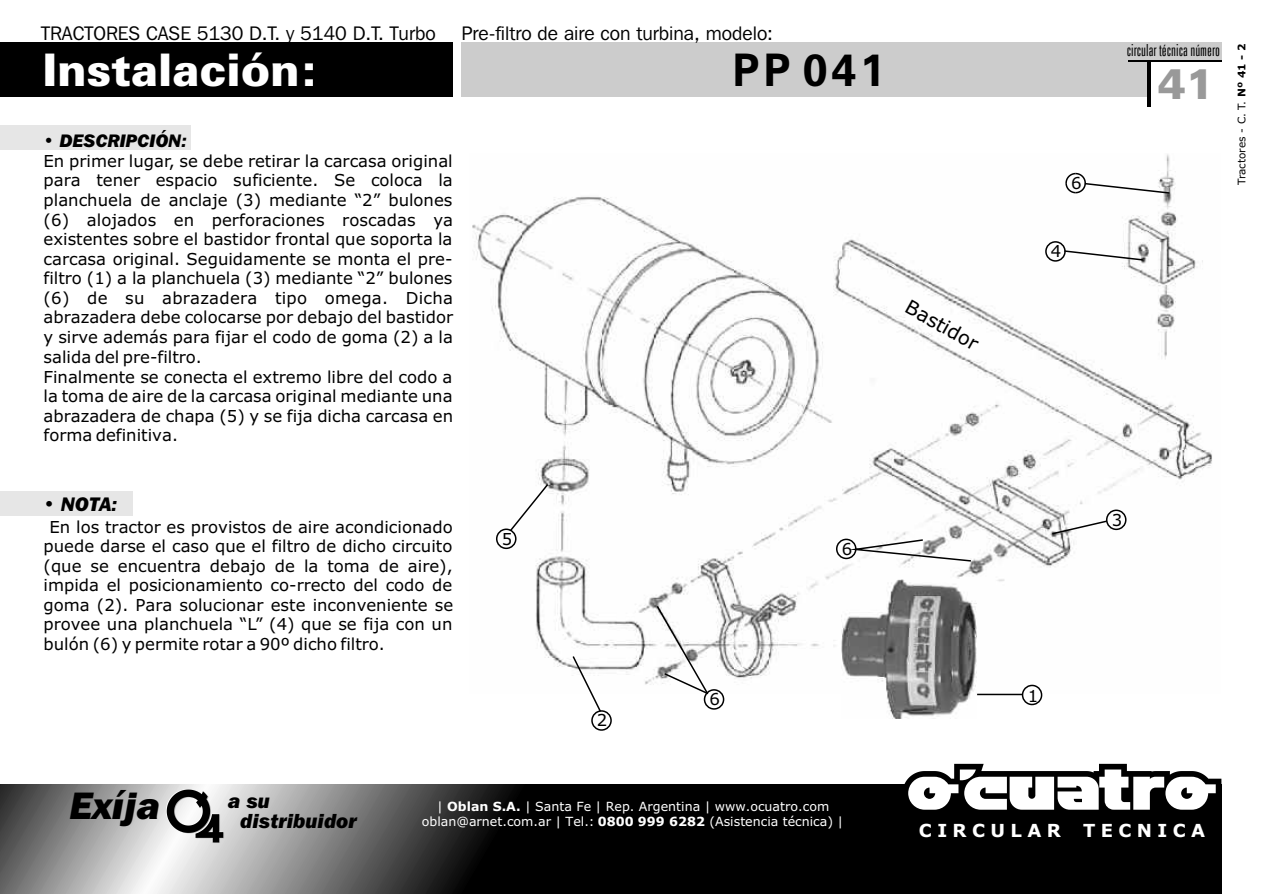
<style>
.page{position:relative;width:1263px;height:894px;background:#fff}
.page>*{position:absolute;margin:0;border:0;box-sizing:border-box;transform-origin:0 0}
.t1{font:45px "Zurich Blk BT";color:#fff}
.t2{font:700 45px "Zurich BT";color:#000}
.t3{font:42.6px "Zurich Blk BT";color:#999}
.t4{font:38.1px "Frnk Goth ITC Hv It BT";color:#000}
.t5{font:20.25px/20.1px "Frnk Goth ITC Hv It BT";color:#000}
.t6{font:19.5px "Frnk Goth ITC Bk BT";color:#000}
.t7{font:19.5px "Verdana";color:#000}
.t8{font:19.5px "Frnk Goth ITC Hv It BT";color:#000}
.t9{font:700 18px "Verdana";letter-spacing:.3em;color:#fff}
.t10{font:18px "Frnk Goth ITC Hv It BT";color:#000}
.t11{font:16.65px "Zurich Lt X Cn BT";color:#000}
.t12{font:16.5px/19.6px "Verdana";color:#000}
.t13{font:12.6px/15.3px "Verdana";color:#fff;text-align:center}
.t14{font:10.5px "Verdana";color:#000}
.s1{font-weight:700}
</style>
<div class="page">
<div style="left:747px;top:784px;width:474px;height:110px;background:#000"></div>
<img style="left:324px;top:784px;width:423px;height:110px">
<img style="left:472px;top:154px;width:740px;height:539px">
<img style="left:841px;top:579px;width:136px;height:140px">
<hr style="left:977px;top:694px;width:46px;height:1px;background:#000">
<svg style="left:1021px;top:685px;width:21px;height:20px"></svg>
<div style="left:836px;top:539px;width:21px;height:20px;border:2px solid #000;border-radius:50%"></div>
<div style="left:1106px;top:510px;width:21px;height:20px;border:2px solid #000;border-radius:50%"></div>
<div style="left:1045px;top:241px;width:21px;height:21px;border:2px solid #000;border-radius:50%"></div>
<div style="left:704px;top:689px;width:20px;height:21px;border:2px solid #000;border-radius:50%"></div>
<div style="left:591px;top:710px;width:21px;height:21px;border:2px solid #000;border-radius:50%"></div>
<div style="left:496px;top:529px;width:21px;height:20px;border:2px solid #000;border-radius:50%"></div>
<svg style="left:655px;top:604px;width:55px;height:92px"></svg>
<svg style="left:571px;top:655px;width:31px;height:58px"></svg>
<svg style="left:508px;top:483px;width:42px;height:50px"></svg>
<svg style="left:843px;top:538px;width:130px;height:25px"></svg>
<svg style="left:1051px;top:519px;width:58px;height:17px"></svg>
<svg style="left:1063px;top:249px;width:81px;height:13px"></svg>
<svg style="left:1065px;top:173px;width:106px;height:22px"></svg>
<div style="left:0;top:126px;width:191px;height:24px;background:#e6e6e6"></div>
<div style="left:0;top:43px;width:452px;height:54px;background:#000"></div>
<div style="left:461px;top:43px;width:690px;height:54px;background:#ccc"></div>
<div style="left:1108px;top:43px;width:113px;height:17px;background:#ccc"></div>
<hr style="left:1147px;top:62px;width:4px;height:45px;background:#000">
<hr style="left:1128px;top:60px;width:93px;height:2px;background:#000">
<svg style="left:0;top:784px;width:324px;height:110px;background:#a6a6a6"></svg>
<div style="left:0;top:491px;width:133px;height:25px;background:#e6e6e6"></div>
<svg style="left:903px;top:764px;width:318px;height:51px"></svg>
<p class="t6" style="left:41px;top:25px;width:396px">TRACTORES CASE 5130 D.T. y 5140 D.T. Turbo</p>
<p class="t6" style="left:461px;top:25px;width:313px">Pre-filtro de aire con turbina, modelo:</p>
<h1 class="t1" style="left:42px;top:52px;width:278px">Instalación:</h1>
<h1 class="t2" style="left:733px;top:52px;width:154px">PP 041</h1>
<p class="t10" style="left:44px;top:133px;width:145px">• DESCRIPCIÓN:</p>
<p class="t12" style="left:44px;top:152px;width:411px">En primer lugar, se debe retirar la carcasa original para tener espacio suficiente. Se coloca la planchuela de anclaje (3) mediante “2” bulones (6) alojados en perforaciones roscadas ya existentes sobre el bastidor frontal que soporta la carcasa original. Seguidamente se monta el pre&shy;filtro (1) a la planchuela (3) mediante “2” bulones (6) de su abrazadera tipo omega. Dicha abrazadera debe colocarse por debajo del bastidor y sirve además para fijar el codo de goma (2) a la salida del pre-filtro.<br>Finalmente se conecta el extremo libre del codo a la toma de aire de la carcasa original mediante una abrazadera de chapa (5) y se fija dicha carcasa en forma definitiva.</p>
<p class="t8" style="left:44px;top:496px;width:75px">• NOTA:</p>
<p class="t12" style="left:44px;top:518px;width:411px;text-align:justify;text-indent:6px">En los tractor es provistos de aire acondicionado puede darse el caso que el filtro de dicho circuito (que se encuentra debajo de la toma de aire), impida el posicionamiento co-rrecto del codo de goma (2). Para solucionar este inconveniente se provee una planchuela “L” (4) que se fija con un bulón (6) y permite rotar a 90º dicho filtro.</p>
<p class="t12" style="left:502px;top:530px;width:12px">5</p>
<p class="t12" style="left:597px;top:712px;width:12px">2</p>
<p class="t12" style="left:709px;top:691px;width:12px">6</p>
<p class="t12" style="left:842px;top:540px;width:12px">6</p>
<h3 class="t4" style="left:70px;top:790px;width:92px">Exíja</h3>
<p class="t5" style="left:241px;top:793px;width:118px;text-indent:-12px">a su distribuidor</p>
<p class="t13" style="left:422px;top:800px;width:423px">| <span class="s1">Oblan S.A.</span> | Santa Fe | Rep. Argentina | www.ocuatro.com oblan@arnet.com.ar | Tel.: <span class="s1">0800 999 6282</span> (Asistencia técnica) |</p>
<p class="t7" style="left:911px;top:298px;width:82px;rotate:29deg">Bastidor</p>
<p class="t12" style="left:1071px;top:175px;width:12px">6</p>
<p class="t12" style="left:1051px;top:243px;width:12px">4</p>
<p class="t11" style="left:1127px;top:44px;width:95px">circular técnica número</p>
<h2 class="t3" style="left:1157px;top:67px;width:57px">41</h2>
<p class="t14" style="left:1237px;top:185px;width:143px;rotate:-90deg">Tractores - C. T. <span class="s1">Nº 41 - 2</span></p>
<p class="t12" style="left:1112px;top:511px;width:12px">3</p>
<p class="t12" style="left:1028px;top:687px;width:12px">1</p>
<p class="t9" style="left:919px;top:823px;width:288px">CIRCULAR TECNICA</p>
</div>
